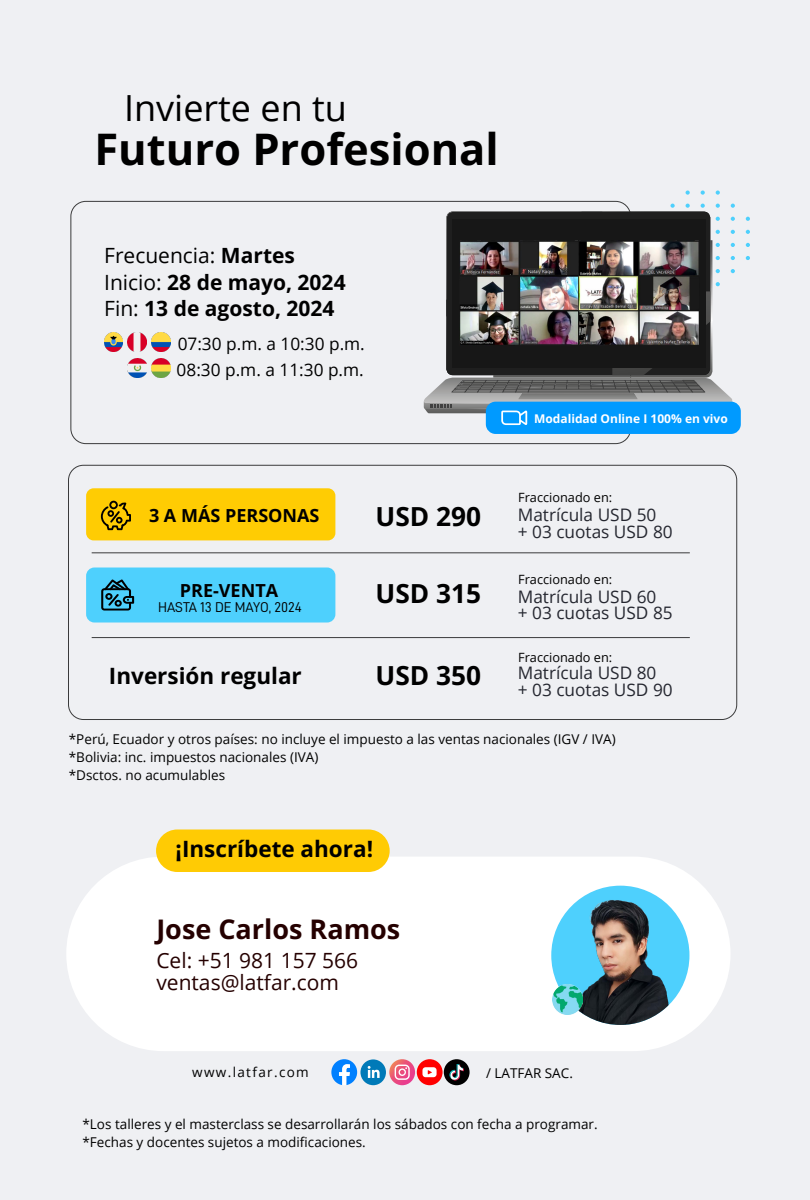
<style>
.page{position:relative;width:810px;height:1200px;background:#eff0f3}
.page>*{position:absolute;margin:0;border:0;box-sizing:border-box;transform-origin:0 0}
.t1{font:700 43.5px "Open Sans";color:#000}
.t2{font:36px "Open Sans";color:#000}
.t3{font:700 27px "Open Sans";color:#250000}
.t4{font:700 26.25px "Open Sans";color:#000}
.t5{font:700 22.5px "Open Sans";color:#000}
.t6{font:700 21px/26.2px "Open Sans";color:#000}
.t7{font:21px/22.5px "Open Sans";color:#250000}
.t8{font:700 18px "Open Sans";color:#000}
.t9{font:17.25px/16.5px "Open Sans";color:#252730}
.t10{font:17.25px "Open Sans";color:#000}
.t11{font:14.25px "D DIN";color:#000}
.t12{font:13.5px/18px "Open Sans";color:#000}
.t13{font:13.5px "Open Sans";letter-spacing:.1em;color:#000}
.t14{font:12.75px "Open Sans";color:#000}
.t15{font:700 12px "Open Sans";color:#fff}
.s1{font-weight:400}
</style>
<div class="page">
<div style="left:68px;top:465px;width:669px;height:255px;border:1px solid #000;border-radius:15px"></div>
<div style="left:486px;top:402px;width:255px;height:32px;background:#009aff;border-radius:10px"></div>
<img style="left:424px;top:191px;width:326px;height:234px">
<div style="left:86px;top:488px;width:249px;height:52px;background:#ffcc03;border-radius:8px"></div>
<div style="left:86px;top:568px;width:249px;height:55px;background:#4ed0fd;border-radius:8px"></div>
<svg style="left:101px;top:501px;width:30px;height:29px"></svg>
<svg style="left:101px;top:579px;width:33px;height:32px"></svg>
<hr style="left:92px;top:552px;width:598px;height:1px;background:#000">
<hr style="left:92px;top:637px;width:598px;height:1px;background:#000">
<div style="left:360px;top:1059px;width:26px;height:26px;background:#007ab8;border-radius:50%"></div>
<svg style="left:368px;top:1066px;width:12px;height:12px"></svg>
<div style="left:417px;top:1059px;width:26px;height:26px;background:#f00;border-radius:50%"></div>
<svg style="left:422px;top:1067px;width:15px;height:10px"></svg>
<div style="left:444px;top:1059px;width:26px;height:26px;background:#000;border-radius:50%"></div>
<svg style="left:449px;top:1064px;width:15px;height:16px"></svg>
<svg style="left:389px;top:1059px;width:26px;height:26px"></svg>
<svg style="left:395px;top:1065px;width:15px;height:15px"></svg>
<svg style="left:331px;top:1059px;width:26px;height:26px"></svg>
<div style="left:66px;top:857px;width:665px;height:194px;background:#fff;border-radius:97px"></div>
<div style="left:156px;top:830px;width:234px;height:42px;background:#ffcb04;border-radius:21px"></div>
<img style="left:551px;top:886px;width:136px;height:139px">
<img style="left:553px;top:985px;width:30px;height:30px">
<img style="left:128px;top:359px;width:19px;height:19px">
<img style="left:151px;top:359px;width:19px;height:18px">
<img style="left:104px;top:333px;width:19px;height:19px">
<img style="left:128px;top:333px;width:19px;height:19px">
<img style="left:152px;top:333px;width:18px;height:19px">
<h2 class="t2" style="left:124px;top:84px;width:224px">Invierte en tu</h2>
<h1 class="t1" style="left:94px;top:119px;width:406px">Futuro Profesional</h1>
<h3 class="t6" style="left:104px;top:242px;width:243px"><span class="s1">Frecuencia:</span> Martes<br><span class="s1">Inicio:</span> 28 de mayo, 2024<br><span class="s1">Fin:</span> 13 de agosto, 2024</h3>
<p class="t10" style="left:178px;top:332px;width:189px">07:30 p.m. a 10:30 p.m.</p>
<p class="t10" style="left:177px;top:358px;width:189px">08:30 p.m. a 11:30 p.m.</p>
<h3 class="t8" style="left:149px;top:503px;width:172px">3 A MÁS PERSONAS</h3>
<h3 class="t4" style="left:376px;top:498px;width:107px">USD 290</h3>
<h3 class="t8" style="left:180px;top:578px;width:100px">PRE-VENTA</h3>
<p class="t11" style="left:158px;top:599px;width:145px">HASTA 13 DE MAYO, 2024</p>
<h3 class="t4" style="left:376px;top:576px;width:107px">USD 315</h3>
<h3 class="t5" style="left:109px;top:660px;width:194px">Inversión regular</h3>
<h3 class="t4" style="left:376px;top:658px;width:107px">USD 350</h3>
<p class="t15" style="left:534px;top:411px;width:195px">Modalidad Online I 100% en vivo</p>
<p class="t14" style="left:518px;top:489px;width:96px">Fraccionado en:</p>
<p class="t9" style="left:518px;top:506px;width:156px">Matrícula USD 50<br>+ 03 cuotas USD 80</p>
<p class="t14" style="left:518px;top:571px;width:96px">Fraccionado en:</p>
<p class="t9" style="left:518px;top:588px;width:156px">Matrícula USD 60<br>+ 03 cuotas USD 85</p>
<p class="t14" style="left:518px;top:649px;width:96px">Fraccionado en:</p>
<p class="t9" style="left:518px;top:665px;width:156px">Matrícula USD 80<br>+ 03 cuotas USD 90</p>
<p class="t12" style="left:69px;top:730px;width:548px">*Perú, Ecuador y otros países: no incluye el impuesto a las ventas nacionales (IGV / IVA) *Bolivia: inc. impuestos nacionales (IVA)<br>*Dsctos. no acumulables</p>
<h3 class="t5" style="left:176px;top:833px;width:199px">¡Inscríbete ahora!</h3>
<h3 class="t3" style="left:156px;top:911px;width:245px">Jose Carlos Ramos</h3>
<h3 class="t7" style="left:156px;top:948px;width:203px">Cel: +51 981 157 566 ventas@latfar.com</h3>
<p class="t13" style="left:192px;top:1063px;width:118px">www.latfar.com</p>
<p class="t12" style="left:486px;top:1064px;width:88px">/ LATFAR SAC.</p>
<p class="t12" style="left:82px;top:1115px;width:517px">*Los talleres y el masterclass se desarrollarán los sábados con fecha a programar. *Fechas y docentes sujetos a modificaciones.</p>
</div>
